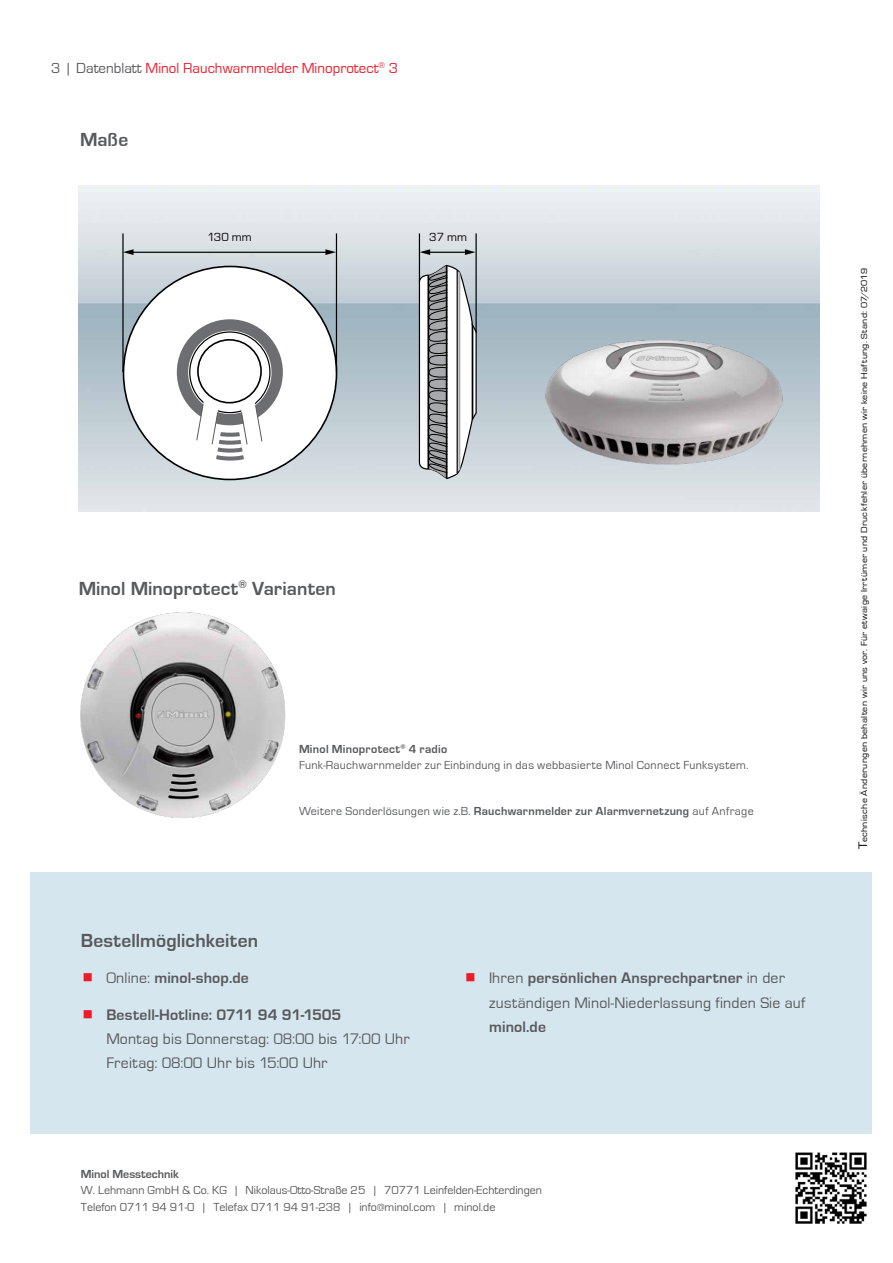
<style>
.page{position:relative;width:893px;height:1263px;background:#fff}
.page>*{position:absolute;margin:0;border:0;box-sizing:border-box;transform-origin:0 0}
.t1{font:700 19.5px "Eurostile";letter-spacing:.005em;color:#58595b}
.t2{font:15.75px/24.3px "Eurostile";letter-spacing:.015em;color:#58595b}
.t3{font:700 15.75px "Eurostile";letter-spacing:.01em;color:#58595b}
.t4{font:15px "Eurostile";color:#ed1c29}
.t5{font:12.15px "Eurostile";color:#000}
.t6{font:12px/16.5px "Eurostile";letter-spacing:.025em;color:#58595b}
.t7{font:12px/16.5px "Eurostile";color:#58595b}
.t8{font:700 12px "Eurostile";color:#58595b}
.t9{font:9px "Eurostile";letter-spacing:.035em;color:#000;scale:1.1 1}
.s1{color:#58595b}
.s2{font-weight:700}
.s3{font-weight:400}
.s4{font-size:12.75px}
</style>
<div class="page">
<img style="left:795px;top:1152px;width:72px;height:72px">
<img style="left:80px;top:612px;width:206px;height:206px">
<div style="left:30px;top:872px;width:842px;height:262px;background:#d6e6ef"></div>
<img style="left:79px;top:186px;width:740px;height:326px">
<svg style="left:418px;top:264px;width:57px;height:216px"></svg>
<hr style="left:419px;top:233px;width:1px;height:49px;background:#000">
<hr style="left:475px;top:233px;width:2px;height:100px;background:#000">
<hr style="left:428px;top:252px;width:39px;height:1px;background:#000">
<svg style="left:420px;top:249px;width:10px;height:6px"></svg>
<svg style="left:465px;top:249px;width:10px;height:6px"></svg>
<div style="left:124px;top:266px;width:212px;height:213px;background:#fff;border-radius:50%"></div>
<div style="left:197px;top:339px;width:65px;height:64px;border:2px solid #000;border-radius:50%"></div>
<div style="left:177px;top:319px;width:106px;height:106px;border:11px solid #6d6e71;border-radius:50%"></div>
<hr style="left:122px;top:233px;width:2px;height:139px;background:#000">
<hr style="left:336px;top:233px;width:1px;height:139px;background:#000">
<hr style="left:132px;top:252px;width:195px;height:1px;background:#000">
<svg style="left:123px;top:249px;width:11px;height:6px"></svg>
<svg style="left:325px;top:249px;width:11px;height:6px"></svg>
<svg style="left:196px;top:402px;width:67px;height:59px"></svg>
<img style="left:466px;top:303px;width:354px;height:209px">
<p class="t4" style="left:51px;top:60px;width:349px"><span class="s1">3 | Datenblatt</span> Minol Rauchwarnmelder Minoprotect<sup>®</sup> 3</p>
<h1 class="t1" style="left:80px;top:129px;width:50px">Maße</h1>
<p class="t5" style="left:208px;top:231px;width:46px">130 mm</p>
<p class="t5" style="left:429px;top:231px;width:40px">37 mm</p>
<h1 class="t1" style="left:79px;top:578px;width:259px">Minol Minoprotect<sup>®</sup> Varianten</h1>
<p class="t6" style="left:299px;top:741px;width:451px"><span class="s2">Minol Minoprotect</span><sup>®</sup> <span class="s2">4 radio<br></span>Funk-Rauchwarnmelder zur Einbindung in das webbasierte Minol Connect Funksystem.</p>
<p class="t6" style="left:299px;top:803px;width:456px">Weitere Sonderlösungen wie z.B. <span class="s2">Rauchwarnmelder zur Alarmvernetzung</span> auf Anfrage</p>
<h1 class="t1" style="left:81px;top:930px;width:179px">Bestellmöglichkeiten</h1>
<h2 class="t3" style="left:106px;top:970px;width:144px"><span class="s3">Online:</span> minol-shop.de</h2>
<h2 class="t3" style="left:106px;top:1006px;width:237px">Bestell-Hotline: 0711 94 91-1505</h2>
<h2 class="t2" style="left:106px;top:1027px;width:305px">Montag bis Donnerstag: 08:00 bis 17:00 Uhr<br>Freitag: 08:00 Uhr bis 15:00 Uhr</h2>
<h2 class="t2" style="left:489px;top:966px;width:318px">Ihren <span class="s2">persönlichen Ansprechpartner</span> in der zuständigen Minol-Niederlassung finden Sie auf</h2>
<h2 class="t3" style="left:489px;top:1018px;width:58px">minol.de</h2>
<p class="t8" style="left:81px;top:1167px;width:100px">Minol Messtechnik</p>
<p class="t7" style="left:81px;top:1182px;width:463px">W. Lehmann GmbH &amp; Co. KG | Nikolaus-Otto-Straße 25 | 70771 Leinfelden-Echterdingen<br>Telefon 0711 94 91-0 | Telefax 0711 94 91-238 | info@minol.com | minol.de</p>
<p class="t9" style="left:859px;top:849px;width:529px;rotate:-90deg"><span class="s4">T</span>echnische Änderungen behalten wir uns vor. Für etwaige Irrtümer und Druckfehler übernehmen wir keine Haftung. Stand: 07/2019</p>
</div>
